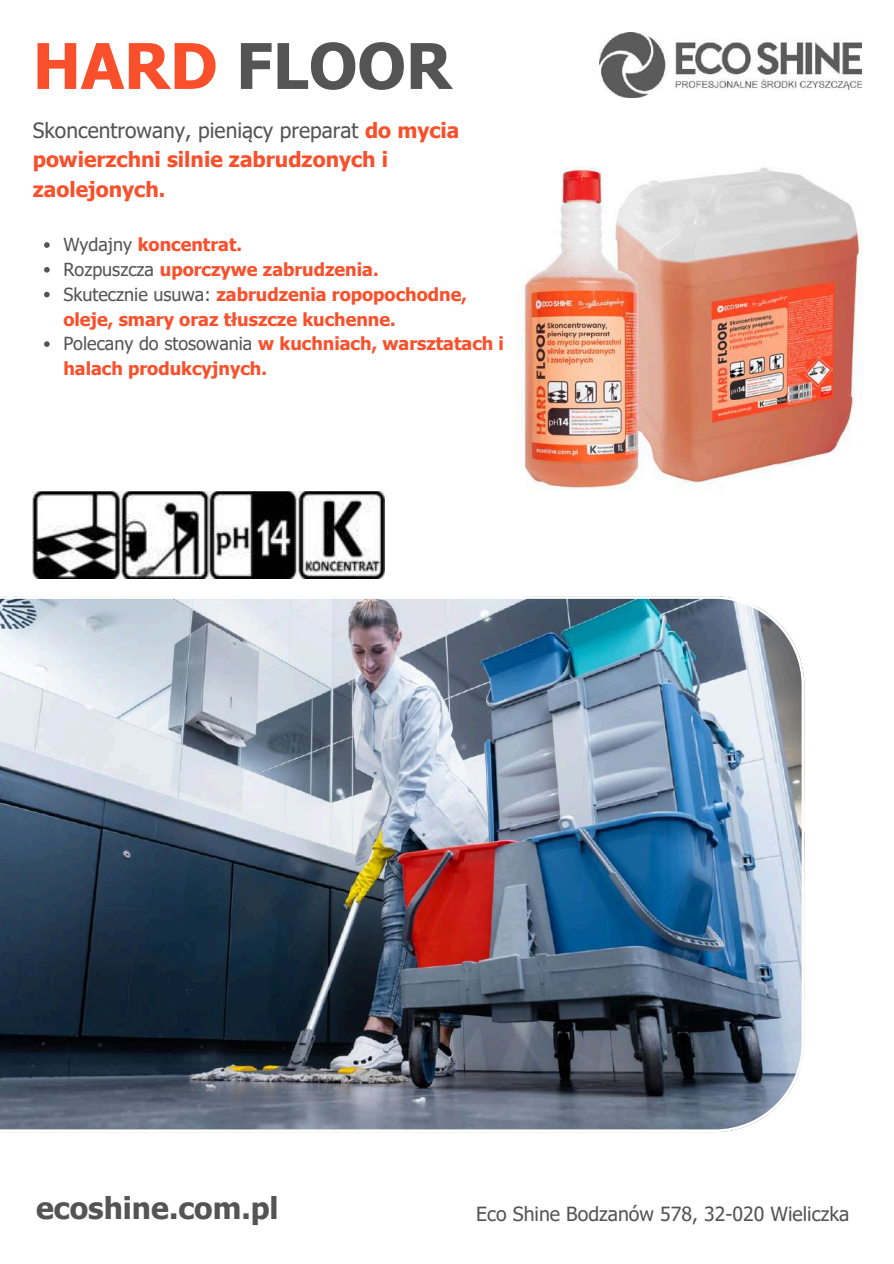
<style>
.page{position:relative;width:894px;height:1264px;background:#fff}
.page>*{position:absolute;margin:0;border:0;box-sizing:border-box;transform-origin:0 0}
.t1{font:700 63px "Tahoma";color:#545454}
.t2{font:700 30px "Tahoma";color:#545454}
.t3{font:700 21px/29.2px "Tahoma";color:#fa4f2b}
.t4{font:19.5px "Tahoma";color:#545454}
.t5{font:700 18px/24.8px "Tahoma";color:#fa4f2b}
.s1{color:#fa4f2b}
.s2{font-weight:400;color:#545454}
</style>
<div class="page">
<img style="left:0;top:596px;width:804px;height:536px">
<img style="left:599px;top:32px;width:262px;height:65px">
<img style="left:524px;top:166px;width:338px;height:324px">
<img style="left:33px;top:491px;width:351px;height:87px">
<svg style="left:44px;top:242px;width:6px;height:6px"></svg>
<svg style="left:44px;top:267px;width:6px;height:5px"></svg>
<svg style="left:44px;top:292px;width:6px;height:5px"></svg>
<svg style="left:44px;top:341px;width:6px;height:6px"></svg>
<h1 class="t1" style="left:33px;top:26px;width:420px"><span class="s1">HARD</span> FLOOR</h1>
<p class="t3" style="left:33px;top:115px;width:428px"><span class="s2">Skoncentrowany, pieniący preparat</span> do mycia powierzchni silnie zabrudzonych i zaolejonych.</p>
<p class="t5" style="left:63px;top:232px;width:442px"><span class="s2">Wydajny</span> koncentrat.<br><span class="s2">Rozpuszcza</span> uporczywe zabrudzenia.<br><span class="s2">Skutecznie usuwa:</span> zabrudzenia ropopochodne, oleje, smary oraz tłuszcze kuchenne.<br><span class="s2">Polecany do stosowania</span> w kuchniach, warsztatach i halach produkcyjnych.</p>
<h2 class="t2" style="left:36px;top:1189px;width:244px">ecoshine.com.pl</h2>
<p class="t4" style="left:476px;top:1200px;width:374px">Eco Shine Bodzanów 578, 32-020 Wieliczka</p>
</div>
